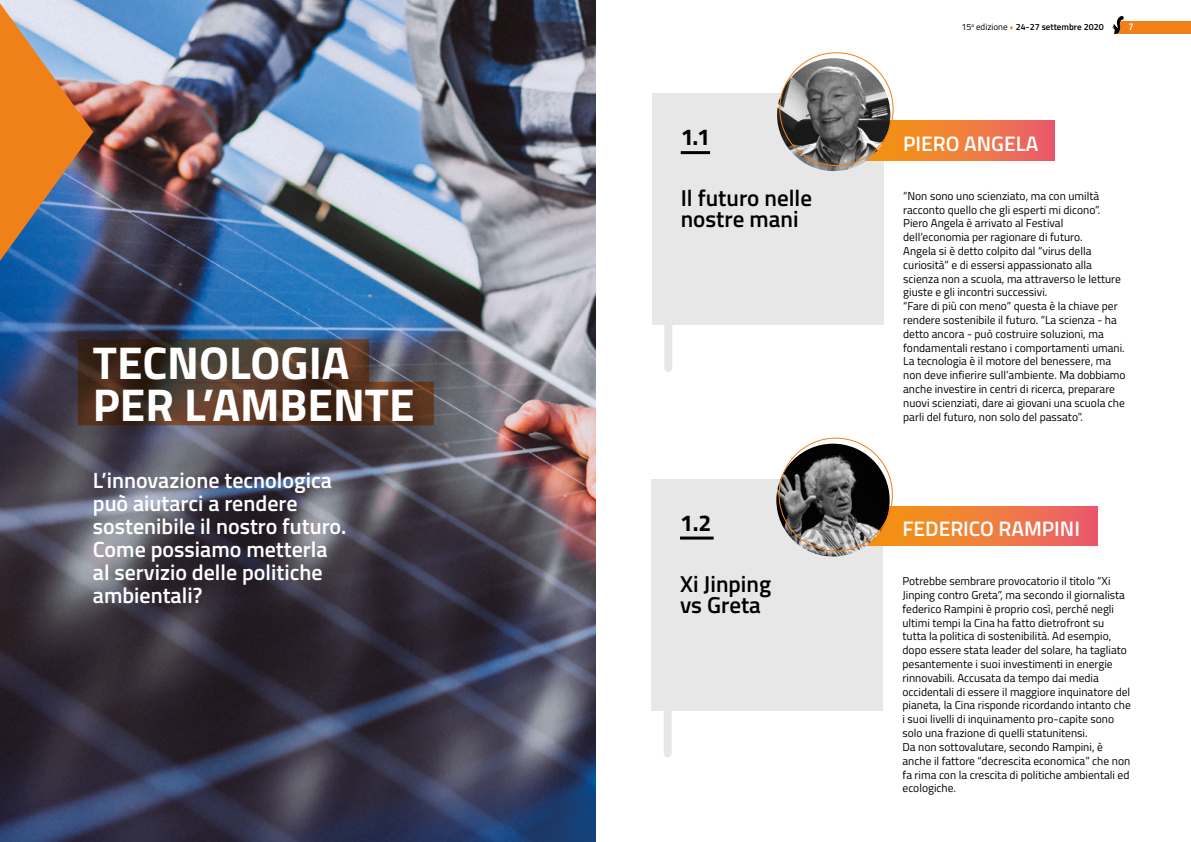
<style>
.page{position:relative;width:1191px;height:842px;background:#fff}
.page>*{position:absolute;margin:0;border:0;box-sizing:border-box;transform-origin:0 0}
.t1{font:700 46px/42px "Cairo";color:#fff}
.t2{font:600 23px/21px "Cairo";color:#000}
.t3{font:700 23px "Cairo";color:#000}
.t4{font:600 22px/23px "Cairo";color:#fff}
.t5{font:600 21px "Cairo";color:#fff}
.t6{font:11.5px/13.8px "Cairo";color:#000}
.t7{font:600 9px "Cairo";color:#000}
.t8{font:9px "Museo Sans Cond 700";color:#fff}
.s1{font-weight:400}
.s2{font-weight:400;color:#f08018}
</style>
<div class="page">
<div style="left:651px;top:479px;width:231px;height:231px;background:#e7e7e7"></div>
<div style="left:861px;top:506px;width:237px;height:40px;background:linear-gradient(to right,#ef9c10,#ed5e69)"></div>
<img style="left:776px;top:444px;width:113px;height:112px;border-radius:57px">
<img style="left:0;top:0;width:595px;height:842px">
<div style="left:1118px;top:21px;width:73px;height:12px;background:#f08018"></div>
<svg style="left:1112px;top:16px;width:11px;height:18px"></svg>
<div style="left:664px;top:312px;width:8px;height:56px;background:#e7e7e7"></div>
<div style="left:652px;top:94px;width:231px;height:231px;background:#e7e7e7"></div>
<hr style="left:680px;top:151px;width:30px;height:3px;background:#000">
<div style="left:862px;top:121px;width:192px;height:39px;background:linear-gradient(to right,#ee9c0f,#ee5f69)"></div>
<img style="left:777px;top:58px;width:113px;height:113px;border-radius:57px">
<svg style="left:0;top:3px;width:93px;height:258px;background:#b58b6b"></svg>
<div style="left:663px;top:698px;width:8px;height:55px;background:#e7e7e7"></div>
<hr style="left:680px;top:536px;width:33px;height:3px;background:#000">
<h1 class="t1" style="left:93px;top:341px;width:323px">TECNOLOGIA<br>PER L’AMBENTE</h1>
<h3 class="t4" style="left:93px;top:468px;width:255px">L’innovazione tecnologica può aiutarci a rendere sostenibile il nostro futuro.<br>Come possiamo metterla al servizio delle politiche ambientali?</h3>
<p class="t7" style="left:961px;top:20px;width:144px"><span class="s1">15</span><sup>a</sup> <span class="s1">edizione</span> <span class="s2">•</span> 24-27 settembre 2020</p>
<p class="t8" style="left:1129px;top:22px;width:5px">7</p>
<h2 class="t3" style="left:680px;top:119px;width:31px">1.1</h2>
<h3 class="t5" style="left:903px;top:128px;width:137px">PIERO ANGELA</h3>
<h2 class="t2" style="left:680px;top:188px;width:133px">Il futuro nelle nostre mani</h2>
<p class="t6" style="left:903px;top:189px;width:224px">“Non sono uno scienziato, ma con umiltà racconto quello che gli esperti mi dicono”.<br>Piero Angela è arrivato al Festival dell’economia per ragionare di futuro.<br>Angela si è detto colpito dal “virus della curiosità” e di essersi appassionato alla scienza non a scuola, ma attraverso le letture giuste e gli incontri successivi.<br>“Fare di più con meno” questa è la chiave per rendere sostenibile il futuro. “La scienza - ha detto ancora - può costruire soluzioni, ma fondamentali restano i comportamenti umani.<br>La tecnologia è il motore del benessere, ma non deve infierire sull’ambiente. Ma dobbiamo anche investire in centri di ricerca, preparare nuovi scienziati, dare ai giovani una scuola che parli del futuro, non solo del passato”.</p>
<h2 class="t3" style="left:680px;top:504px;width:33px">1.2</h2>
<h3 class="t5" style="left:902px;top:513px;width:179px">FEDERICO RAMPINI</h3>
<h2 class="t2" style="left:680px;top:573px;width:93px">Xi Jinping vs Greta</h2>
<p class="t6" style="left:902px;top:574px;width:230px">Potrebbe sembrare provocatorio il titolo “Xi Jinping contro Greta”, ma secondo il giornalista federico Rampini è proprio così, perché negli ultimi tempi la Cina ha fatto dietrofront su tutta la politica di sostenibilità. Ad esempio, dopo essere stata leader del solare, ha tagliato pesantemente i suoi investimenti in energie rinnovabili. Accusata da tempo dai media occidentali di essere il maggiore inquinatore del pianeta, la Cina risponde ricordando intanto che i suoi livelli di inquinamento pro-capite sono solo una frazione di quelli statunitensi.<br>Da non sottovalutare, secondo Rampini, è anche il fattore “decrescita economica” che non fa rima con la crescita di politiche ambientali ed ecologiche.</p>
</div>
